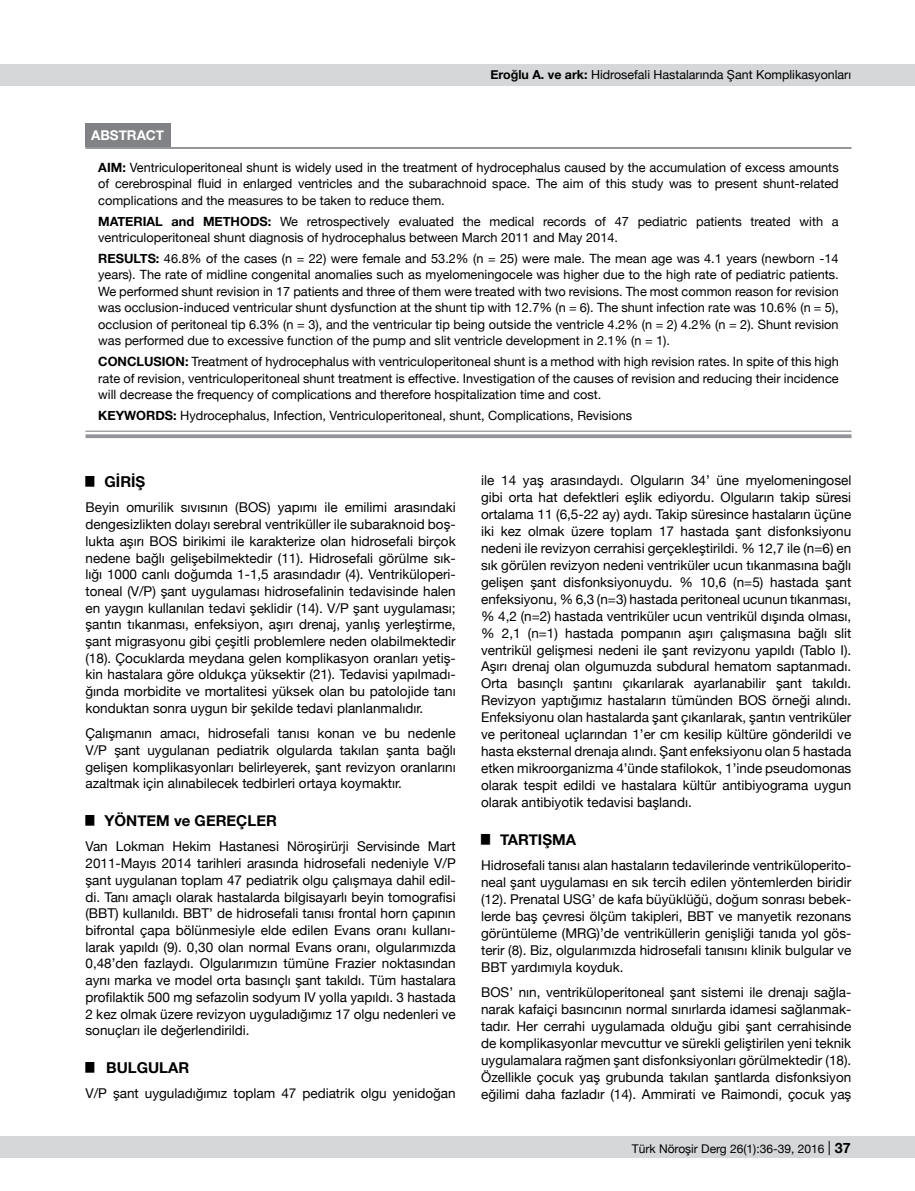
<style>
.page{position:relative;width:915px;height:1191px;background:#fff}
.page>*{position:absolute;margin:0;border:0;box-sizing:border-box;transform-origin:0 0}
.t1{font:700 15px "Helvetica Neue";color:#000}
.t2{font:13.5px/17px "Helvetica Neue";color:#000;text-align:justify}
.t3{font:700 13.5px "Helvetica Neue";color:#fff}
.t4{font:12.75px/16.5px "Helvetica Neue";color:#000;text-align:justify}
.t5{font:700 12.75px "Helvetica Neue";color:#000}
.t6{font:12.45px "Helvetica Neue";color:#000}
.t7{font:12px "Helvetica Neue";color:#000}
.s1{font-weight:700}
.s2{font-size:14.25px}
.s3{font-weight:700;font-size:14.25px}
</style>
<div class="page">
<div style="left:0;top:1136px;width:914px;height:22px;background:#d5d7d8"></div>
<div style="left:0;top:64px;width:914px;height:21px;background:#d5d7d8"></div>
<div style="left:85px;top:124px;width:85px;height:23px;background:#808285"></div>
<hr style="left:85px;top:147px;width:766px;height:1px;background:#939598">
<hr style="left:85px;top:148px;width:766px;height:1px;background:#939598">
<hr style="left:85px;top:430px;width:766px;height:2px;background:#939598">
<svg style="left:85px;top:434px;width:766px;height:4px;background:#9c9ea1"></svg>
<p class="t6" style="left:490px;top:66px;width:362px"><span class="s1">EROĞLU A. VE ARK:</span> Hidrosefali Hastalarında Şant Komplikasyonları</p>
<p class="t3" style="left:91px;top:125px;width:75px">ABSTRACT</p>
<p class="t4" style="left:98px;top:160px;width:741px"><span class="s1">AIM:</span> Ventriculoperitoneal shunt is widely used in the treatment of hydrocephalus caused by the accumulation of excess amounts of cerebrospinal fluid in enlarged ventricles and the subarachnoid space. The aim of this study was to present shunt-related complications and the measures to be taken to reduce them.</p>
<p class="t5" style="left:98px;top:211px;width:21px">MATER</p>
<p class="t5" style="left:143px;top:211px;width:13px">IAL</p>
<p class="t5" style="left:171px;top:211px;width:52px">AND METH</p>
<p class="t4" style="left:98px;top:213px;width:741px;text-indent:142px"><span class="s1">ODS:</span> We retrospectively evaluated the medical records of 47 pediatric patients treated with a ventriculoperitoneal shunt diagnosis of hydrocephalus between March 2011 and May 2014.</p>
<p class="t5" style="left:98px;top:248px;width:19px">RESULTS</p>
<p class="t4" style="left:98px;top:251px;width:741px;text-indent:58px"><span class="s1">:</span> 46.8% of the cases (n = 22) were female and 53.2% (n = 25) were male. The mean age was 4.1 years (newborn -14 years). The rate of midline congenital anomalies such as myelomeningocele was higher due to the high rate of pediatric patients.<br>We performed shunt revision in 17 patients and three of them were treated with two revisions. The most common reason for revision was occlusion-induced ventricular shunt dysfunction at the shunt tip with 12.7% (n = 6). The shunt infection rate was 10.6% (n = 5), occlusion of peritoneal tip 6.3% (n = 3), and the ventricular tip being outside the ventricle 4.2% (n = 2) 4.2% (n = 2). Shunt revision was performed due to excessive function of the pump and slit ventricle development in 2.1% (n = 1).</p>
<p class="t5" style="left:98px;top:351px;width:29px">CONCLUS</p>
<p class="t4" style="left:98px;top:354px;width:741px;text-indent:64px"><span class="s1">ION:</span> Treatment of hydrocephalus with ventriculoperitoneal shunt is a method with high revision rates. In spite of this high rate of revision, ventriculoperitoneal shunt treatment is effective. Investigation of the causes of revision and reducing their incidence will decrease the frequency of complications and therefore hospitalization time and cost.</p>
<p class="t4" style="left:98px;top:408px;width:535px"><span class="s1">KEYWORDS:</span> Hydrocephalus, Infection, Ventriculoperitoneal, shunt, Complications, Revisions</p>
<p class="t1" style="left:85px;top:470px;width:61px"><sup>█</sup> GİRİŞ</p>
<p class="t2" style="left:85px;top:500px;width:371px">Beyin omurilik sıvısının (BOS) yapımı ile emilimi arasındaki dengesizlikten dolayı serebral ventriküller ile subaraknoid boş&shy;lukta aşırı BOS birikimi ile karakterize olan hidrosefali birçok nedene bağlı gelişebilmektedir (11). Hidrosefali görülme sık&shy;lığı 1000 canlı doğumda 1-1,5 arasındadır (4). Ventriküloperi&shy;toneal (V/P) şant uygulaması hidrosefalinin tedavisinde halen en yaygın kullanılan tedavi şeklidir (14). V/P şant uygulaması; şantın tıkanması, enfeksiyon, aşırı drenaj, yanlış yerleştirme, şant migrasyonu gibi çeşitli problemlere neden olabilmektedir (18). Çocuklarda meydana gelen komplikasyon oranları yetiş&shy;kin hastalara göre oldukça yüksektir (21). Tedavisi yapılmadı&shy;ğında morbidite ve mortalitesi yüksek olan bu patolojide tanı konduktan sonra uygun bir şekilde tedavi planlanmalıdır.</p>
<p class="t2" style="left:85px;top:725px;width:371px">Çalışmanın amacı, hidrosefali tanısı konan ve bu nedenle V/P şant uygulanan pediatrik olgularda takılan şanta bağlı gelişen komplikasyonları belirleyerek, şant revizyon oranlarını azaltmak için alınabilecek tedbirleri ortaya koymaktır.</p>
<p class="t1" style="left:85px;top:809px;width:53px"><sup>█</sup> YÖNTEM</p>
<p class="t1" style="left:174px;top:809px;width:43px">VE GERE</p>
<p class="t1" style="left:236px;top:809px;width:22px">ÇLER</p>
<p class="t2" style="left:85px;top:839px;width:371px">Van Lokman Hekim Hastanesi Nöroşirürji Servisinde Mart 2011-Mayıs 2014 tarihleri arasında hidrosefali nedeniyle V/P şant uygulanan toplam 47 pediatrik olgu çalışmaya dahil edil&shy;di. Tanı amaçlı olarak hastalarda bilgisayarlı beyin tomografisi (BBT) kullanıldı. BBT’ de hidrosefali tanısı frontal horn çapının bifrontal çapa bölünmesiyle elde edilen Evans oranı kullanı&shy;larak yapıldı (9). 0,30 olan normal Evans oranı, olgularımızda 0,48’den fazlaydı. Olgularımızın tümüne Frazier noktasından aynı marka ve model orta basınçlı şant takıldı. Tüm hastalara profilaktik 500 mg sefazolin sodyum IV yolla yapıldı. 3 hastada 2 kez olmak üzere revizyon uyguladığımız 17 olgu nedenleri ve sonuçları ile değerlendirildi.</p>
<p class="t1" style="left:85px;top:1056px;width:105px"><sup>█</sup> BULGULAR</p>
<p class="t2" style="left:85px;top:1086px;width:371px">V/P şant uyguladığımız toplam 47 pediatrik olgu yenidoğan</p>
<p class="t2" style="left:481px;top:473px;width:371px">ile 14 yaş arasındaydı. Olguların 34’ üne myelomeningosel gibi orta hat defektleri eşlik ediyordu. Olguların takip süresi ortalama 11 (6,5-22 ay) aydı. Takip süresince hastaların üçüne iki kez olmak üzere toplam 17 hastada şant disfonksiyonu nedeni ile revizyon cerrahisi gerçekleştirildi. % 12,7 ile (n=6) en sık görülen revizyon nedeni ventriküler ucun tıkanmasına bağlı gelişen şant disfonksiyonuydu. % 10,6 (n=5) hastada şant enfeksiyonu, % 6,3 (n=3) hastada peritoneal ucunun tıkanması, % 4,2 (n=2) hastada ventriküler ucun ventrikül dışında olması, % 2,1 (n=1) hastada pompanın aşırı çalışmasına bağlı slit ventrikül gelişmesi nedeni ile şant revizyonu yapıldı (Tablo I).<br>Aşırı drenaj olan olgumuzda subdural hematom saptanmadı.<br>Orta basınçlı şantını çıkarılarak ayarlanabilir şant takıldı.<br>Revizyon yaptığımız hastaların tümünden BOS örneği alındı.<br>Enfeksiyonu olan hastalarda şant çıkarılarak, şantın ventriküler ve peritoneal uçlarından 1’er cm kesilip kültüre gönderildi ve hasta eksternal drenaja alındı. Şant enfeksiyonu olan 5 hastada etken mikroorganizma 4’ünde stafilokok, 1’inde pseudomonas olarak tespit edildi ve hastalara kültür antibiyograma uygun olarak antibiyotik tedavisi başlandı.</p>
<p class="t1" style="left:481px;top:827px;width:38px"><sup>█</sup> TARTIŞMA</p>
<p class="t2" style="left:481px;top:857px;width:371px">Hidrosefali tanısı alan hastaların tedavilerinde ventriküloperito&shy;neal şant uygulaması en sık tercih edilen yöntemlerden biridir (12). Prenatal USG’ de kafa büyüklüğü, doğum sonrası bebek&shy;lerde baş çevresi ölçüm takipleri, BBT ve manyetik rezonans görüntüleme (MRG)’de ventriküllerin genişliği tanıda yol gös&shy;terir (8). Biz, olgularımızda hidrosefali tanısını klinik bulgular ve BBT yardımıyla koyduk.</p>
<p class="t2" style="left:481px;top:984px;width:371px">BOS’ nın, ventriküloperitoneal şant sistemi ile drenajı sağla&shy;narak kafaiçi basıncının normal sınırlarda idamesi sağlanmak&shy;tadır. Her cerrahi uygulamada olduğu gibi şant cerrahisinde de komplikasyonlar mevcuttur ve sürekli geliştirilen yeni teknik uygulamalara rağmen şant disfonksiyonları görülmektedir (18).<br>Özellikle çocuk yaş grubunda takılan şantlarda disfonksiyon eğilimi daha fazladır (14). Ammirati ve Raimondi, çocuk yaş</p>
<p class="t7" style="left:631px;top:1140px;width:220px">Türk Nöroşir Derg 26(1):36-39, 2016 <span class="s2">|</span> <span class="s3">37</span></p>
</div>
